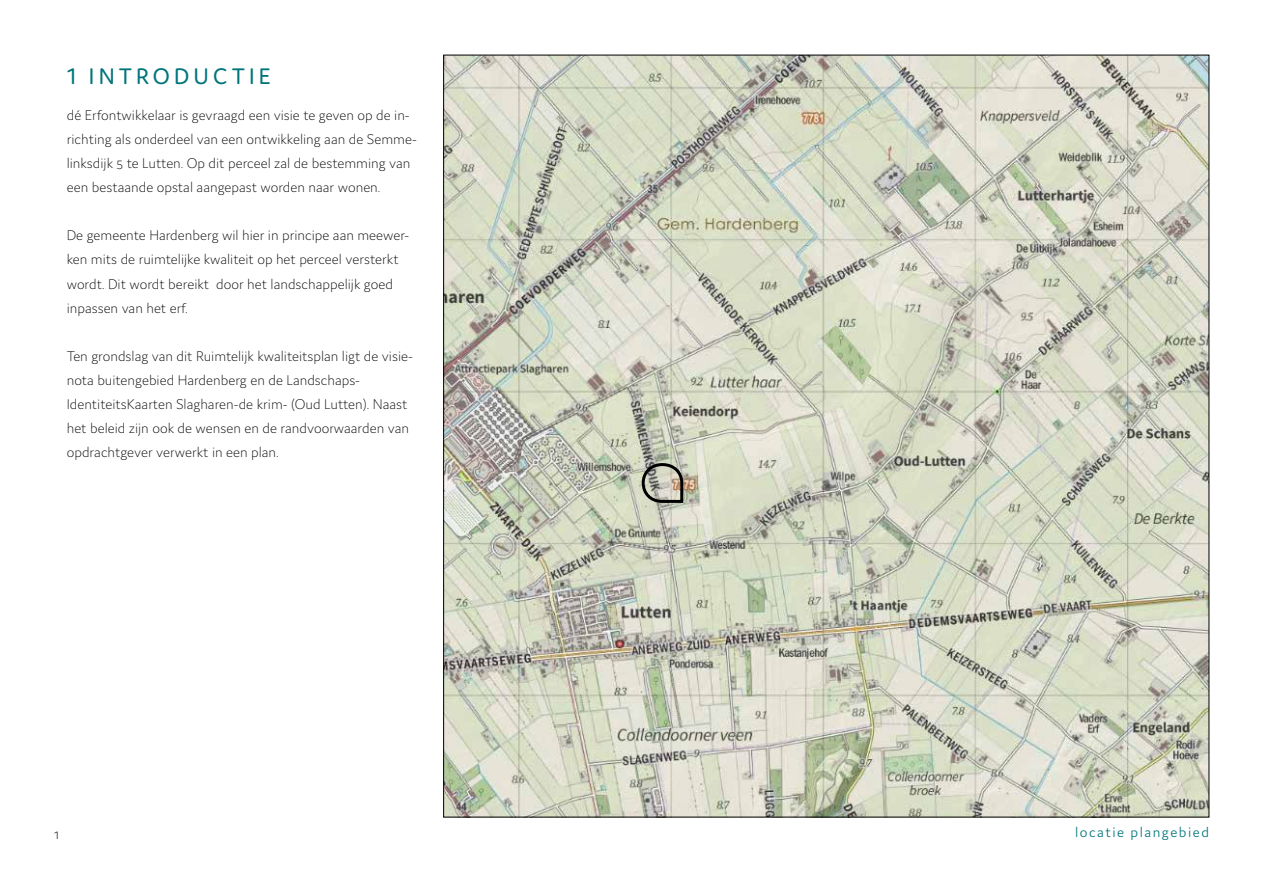
<style>
.page{position:relative;width:1263px;height:893px;background:#fff}
.page>*{position:absolute;margin:0;border:0;box-sizing:border-box;transform-origin:0 0}
.t1{font:24px "Domus";letter-spacing:.17em;color:#00757b}
.t2{font:200 15px/24px "Domus";color:#000}
.t3{font:300 15px "Domus";letter-spacing:.1em;color:#00757b}
</style>
<div class="page">
<img style="left:445px;top:57px;width:762px;height:758px">
<svg style="left:640px;top:462px;width:45px;height:42px;background:#9c9a8e"></svg>
<h1 class="t1" style="left:67px;top:63px;width:205px">1 INTRODUCTIE</h1>
<p class="t2" style="left:67px;top:103px;width:352px">dé Erfontwikkelaar is gevraagd een visie te geven op de in&shy;richting als onderdeel van een ontwikkeling aan de Semme&shy;linksdijk 5 te Lutten. Op dit perceel zal de bestemming van een bestaande opstal aangepast worden naar wonen.</p>
<p class="t2" style="left:67px;top:223px;width:344px">De gemeente Hardenberg wil hier in principe aan meewer&shy;ken mits de ruimtelijke kwaliteit op het perceel versterkt wordt. Dit wordt bereikt door het landschappelijk goed inpassen van het erf.</p>
<p class="t2" style="left:67px;top:343px;width:348px">Ten grondslag van dit Ruimtelijk kwaliteitsplan ligt de visie&shy;nota buitengebied Hardenberg en de Landschaps-IdentiteitsKaarten Slagharen-de krim- (Oud Lutten). Naast het beleid zijn ook de wensen en de randvoorwaarden van opdrachtgever verwerkt in een plan.</p>
<p class="t2" style="left:54px;top:822px;width:6px">1</p>
<p class="t3" style="left:1075px;top:824px;width:135px">locatie plangebied</p>
</div>
